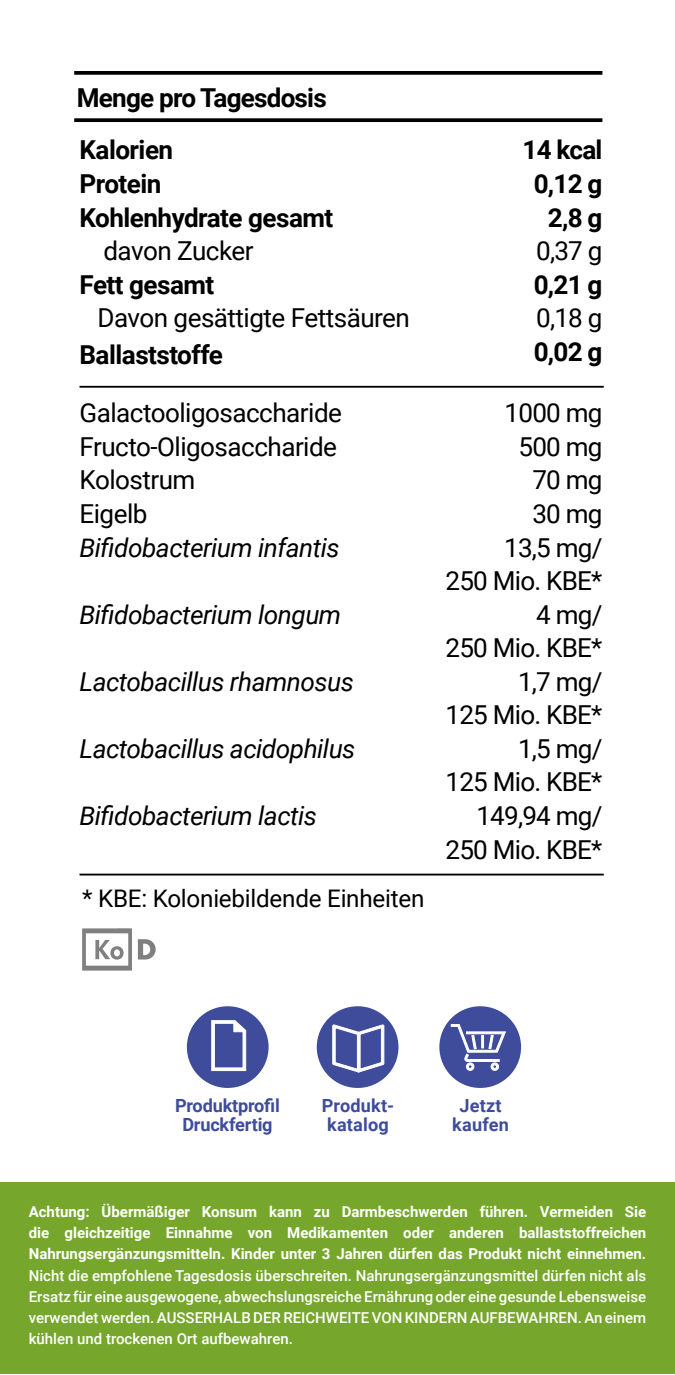
<style>
.page{position:relative;width:675px;height:1375px;background:#fff}
.page>*{position:absolute;margin:0;border:0;box-sizing:border-box;transform-origin:0 0}
.t1{font:26.06px/33.6px "Roboto";letter-spacing:-.02em;color:#000;text-align:right}
.t2{font:italic 26.06px "Roboto";letter-spacing:-.02em;color:#000}
.t3{font:700 26.06px/33.6px "Roboto";letter-spacing:-.02em;color:#000;text-align:right}
.t4{font:24.25px "Roboto";letter-spacing:-.01em;color:#000}
.t5{font:700 18.12px/18.8px "Roboto";color:#3f4c9b;text-align:center}
.t6{font:500 15px/21.2px "Roboto";color:#fff;text-align:justify}
.t7{font:700 15px/21.2px "Roboto";color:#fff;text-align:justify}
</style>
<div class="page">
<div style="left:187px;top:1006px;width:82px;height:82px;background:#3f4c9b;border-radius:50%"></div>
<div style="left:317px;top:1006px;width:81px;height:82px;background:#3f4c9b;border-radius:50%"></div>
<div style="left:439px;top:1006px;width:82px;height:82px;background:#3f4c9b;border-radius:50%"></div>
<svg style="left:74px;top:118px;width:528px;height:4px;background:#131313"></svg>
<svg style="left:74px;top:71px;width:528px;height:4px;background:#111"></svg>
<hr style="left:80px;top:386px;width:524px;height:2px;background:#000">
<hr style="left:80px;top:874px;width:524px;height:2px;background:#000">
<svg style="left:211px;top:1020px;width:35px;height:51px"></svg>
<svg style="left:332px;top:1024px;width:53px;height:49px"></svg>
<svg style="left:451px;top:1024px;width:55px;height:47px"></svg>
<div style="left:0;top:1182px;width:675px;height:192px;background:#76a72c"></div>
<svg style="left:82px;top:928px;width:50px;height:43px"></svg>
<svg style="left:138px;top:939px;width:18px;height:21px"></svg>
<h1 class="t3" style="left:77px;top:80px;width:251px">Menge pro Tagesdosis</h1>
<h1 class="t3" style="left:80px;top:132px;width:255px;text-align:left">Kalorien<br>Protein<br>Kohlenhydrate gesamt</h1>
<h1 class="t1" style="left:103px;top:233px;width:152px">davon Zucker</h1>
<h1 class="t3" style="left:80px;top:267px;width:136px">Fett gesamt</h1>
<h1 class="t1" style="left:97px;top:300px;width:314px">Davon gesättigte Fettsäuren</h1>
<h1 class="t3" style="left:80px;top:337px;width:145px">Ballaststoffe</h1>
<h1 class="t1" style="left:80px;top:395px;width:264px;text-align:left">Galactooligosaccharide<br>Fructo-Oligosaccharide<br>Kolostrum<br>Eigelb</h1>
<h1 class="t2" style="left:80px;top:529px;width:262px">Bifidobacterium infantis</h1>
<h1 class="t2" style="left:80px;top:596px;width:263px">Bifidobacterium longum</h1>
<h1 class="t2" style="left:80px;top:663px;width:276px">Lactobacillus rhamnosus</h1>
<h1 class="t2" style="left:80px;top:730px;width:277px">Lactobacillus acidophilus</h1>
<h1 class="t2" style="left:80px;top:797px;width:239px">Bifidobacterium lactis</h1>
<h2 class="t4" style="left:82px;top:881px;width:344px">* KBE: Koloniebildende Einheiten</h2>
<h1 class="t3" style="left:523px;top:132px;width:81px">14 kcal<br>0,12 g<br>2,8 g</h1>
<h1 class="t1" style="left:536px;top:233px;width:68px">0,37 g</h1>
<h1 class="t3" style="left:534px;top:267px;width:70px">0,21 g</h1>
<h1 class="t1" style="left:536px;top:300px;width:68px">0,18 g</h1>
<h1 class="t3" style="left:534px;top:334px;width:70px">0,02 g</h1>
<h1 class="t1" style="left:446px;top:395px;width:159px">1000 mg<br>500 mg<br>70 mg<br>30 mg<br>13,5 mg/<br>250 Mio. KBE*<br>4 mg/<br>250 Mio. KBE*<br>1,7 mg/<br>125 Mio. KBE*<br>1,5 mg/<br>125 Mio. KBE*<br>149,94 mg/<br>250 Mio. KBE*</h1>
<p class="t5" style="left:175px;top:1096px;width:106px">Produktprofil<br>Druckfertig</p>
<p class="t5" style="left:322px;top:1096px;width:74px">Produkt&shy;katalog</p>
<p class="t5" style="left:452px;top:1096px;width:58px">Jetzt kaufen</p>
<p class="t7" style="left:29px;top:1200px;width:619px">Achtung: Übermäßiger Konsum kann zu Darmbeschwerden führen. Vermeiden Sie die gleichzeitige Einnahme von Medikamenten oder anderen ballaststoffreichen Nahrungsergänzungsmitteln. Kinder unter 3 Jahren dürfen das Produkt nicht einnehmen.</p>
<p class="t6" style="left:29px;top:1264px;width:619px">Nicht die empfohlene Tagesdosis überschreiten. Nahrungsergänzungsmittel dürfen nicht als Ersatz für eine ausgewogene, abwechslungsreiche Ernährung oder eine gesunde Lebensweise verwendet werden. AUSSERHALB DER REICHWEITE VON KINDERN AUFBEWAHREN. An einem kühlen und trockenen Ort aufbewahren.</p>
</div>
